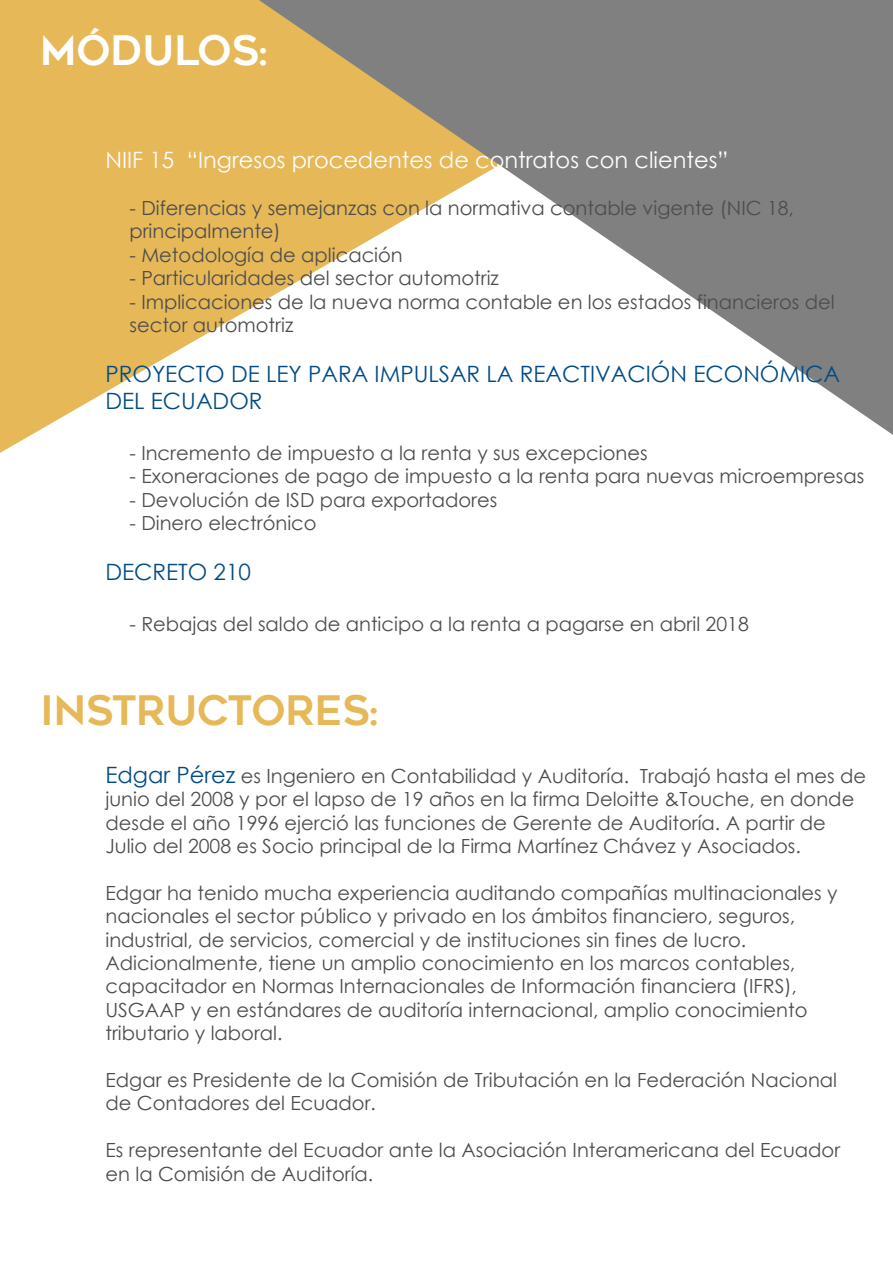
<style>
.page{position:relative;width:893px;height:1263px;background:#fff}
.page>*{position:absolute;margin:0;border:0;box-sizing:border-box;transform-origin:0 0}
.t1{font:40.5px "Geometos";color:#e6b858}
.t2{font:40.5px "Geometos";color:#fff}
.t3{font:22.5px/27px "Century Gothic";color:#004c86}
.t4{font:22.5px "Century Gothic";color:#fff}
.t5{font:19.5px/23.4px "Century Gothic";color:#4d4d4d}
.s1{font-size:22.5px;color:#004c86}
</style>
<div class="page">
<svg style="left:0;top:0;width:259px;height:453px;fill:#e6b858"></svg>
<svg style="left:259px;top:0;width:634px;height:435px"></svg>
<h1 class="t2" style="left:40px;top:27px;width:228px">MÓDULOS:</h1>
<p class="t4" style="left:105px;top:144px;width:624px">NIIF 15 “Ingresos procedentes de contratos con clientes”</p>
<p class="t5" style="left:129px;top:196px;width:666px">- Diferencias y semejanzas con la normativa contable vigente (NIC 18, principalmente)</p>
<p class="t5" style="left:129px;top:243px;width:275px">- Metodología de aplicación</p>
<p class="t5" style="left:129px;top:266px;width:371px">- Particularidades del sector automotriz</p>
<p class="t5" style="left:129px;top:289px;width:707px">- Implicaciones de la nueva norma contable en los estados financieros del sector automotriz</p>
<p class="t3" style="left:105px;top:360px;width:736px">PROYECTO DE LEY PARA IMPULSAR LA REACTIVACIÓN ECONÓMICA<br>DEL ECUADOR</p>
<p class="t5" style="left:129px;top:441px;width:520px">- Incremento de impuesto a la renta y sus excepciones</p>
<p class="t5" style="left:129px;top:464px;width:736px">- Exoneraciones de pago de impuesto a la renta para nuevas microempresas</p>
<p class="t5" style="left:129px;top:487px;width:369px">- Devolución de ISD para exportadores</p>
<p class="t5" style="left:129px;top:511px;width:189px">- Dinero electrónico</p>
<p class="t3" style="left:105px;top:558px;width:147px">DECRETO 210</p>
<p class="t5" style="left:129px;top:612px;width:621px">- Rebajas del saldo de anticipo a la renta a pagarse en abril 2018</p>
<h1 class="t1" style="left:40px;top:687px;width:339px">INSTRUCTORES:</h1>
<p class="t5" style="left:105px;top:764px;width:762px"><span class="s1">Edgar Pérez</span> es Ingeniero en Contabilidad y Auditoría. Trabajó hasta el mes de junio del 2008 y por el lapso de 19 años en la firma Deloitte &amp;Touche, en donde desde el año 1996 ejerció las funciones de Gerente de Auditoría. A partir de Julio del 2008 es Socio principal de la Firma Martínez Chávez y Asociados.</p>
<p class="t5" style="left:105px;top:881px;width:734px">Edgar ha tenido mucha experiencia auditando compañías multinacionales y nacionales el sector público y privado en los ámbitos financiero, seguros, industrial, de servicios, comercial y de instituciones sin fines de lucro.<br>Adicionalmente, tiene un amplio conocimiento en los marcos contables, capacitador en Normas Internacionales de Información financiera (IFRS), USGAAP y en estándares de auditoría internacional, amplio conocimiento tributario y laboral.</p>
<p class="t5" style="left:105px;top:1068px;width:733px">Edgar es Presidente de la Comisión de Tributación en la Federación Nacional de Contadores del Ecuador.</p>
<p class="t5" style="left:105px;top:1138px;width:736px">Es representante del Ecuador ante la Asociación Interamericana del Ecuador en la Comisión de Auditoría.</p>
</div>
